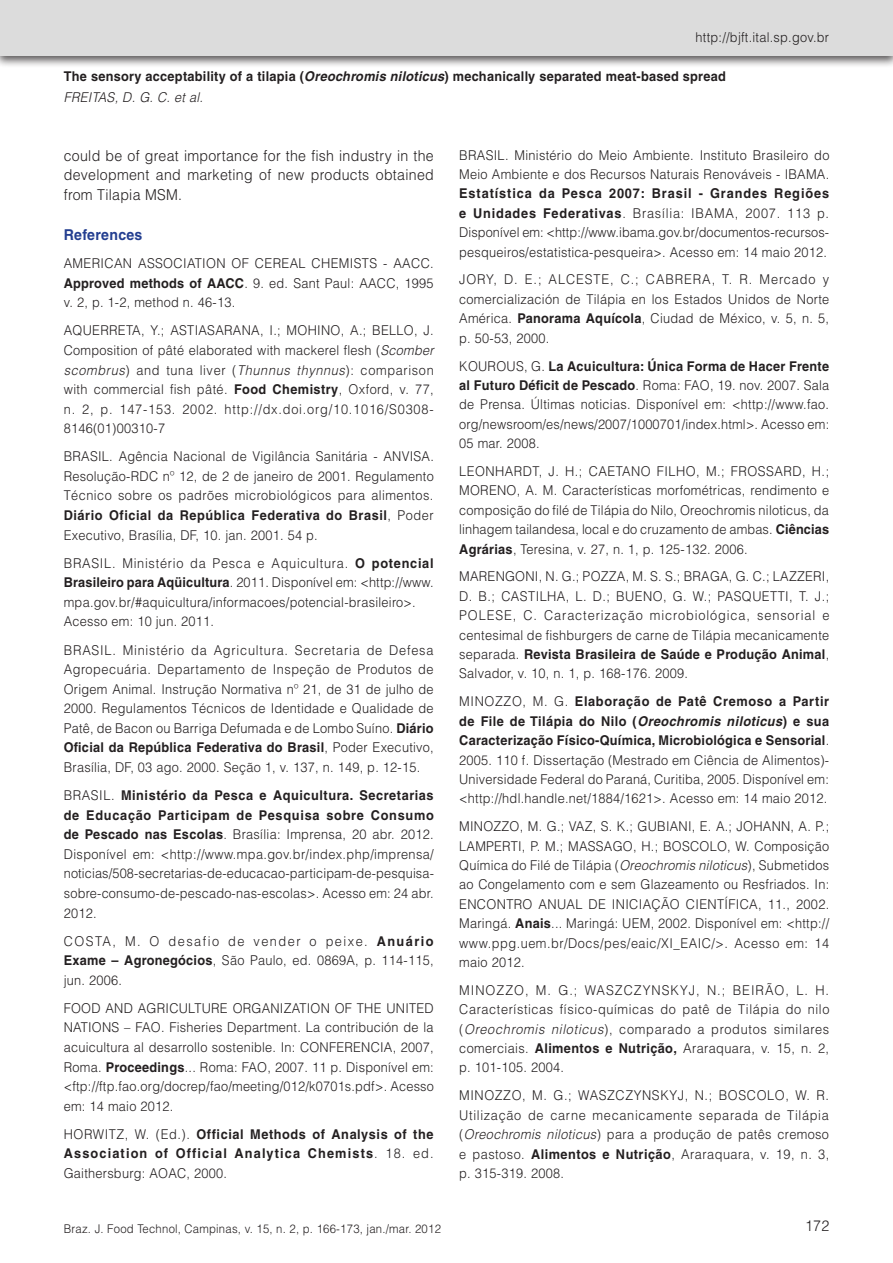
<style>
.page{position:relative;width:893px;height:1263px;background:#fff}
.page>*{position:absolute;margin:0;border:0;box-sizing:border-box;transform-origin:0 0}
.Corpo{font:300 15px/19.5px "Helvetica";letter-spacing:.02em;color:#231f20;text-align:justify;scale:.94 1}
.SubSemNumero{font:700 15px "Helvetica";letter-spacing:.02em;color:#233e90;scale:.94 1}
.Referências{font:300 13.5px/19.4px "Helvetica";letter-spacing:.02em;color:#231f20;text-align:justify;scale:.94 1}
.Referências-2{font:700 13.5px/19.5px "Helvetica";letter-spacing:.02em;color:#231f20;scale:.94 1}
.t1{font:300 12px "Helvetica";letter-spacing:.02em;color:#231f20;scale:.94 1}
.s1{font-style:italic}
.s2{font-weight:300;font-style:italic}
.s3{font-weight:700}
.s4{font-weight:300}
.s5{font-weight:700;font-style:italic}
</style>
<div class="page">
<div style="left:0;top:0;width:893px;height:68px;background:#231f20;opacity:.75"></div>
<div style="left:0;top:0;width:893px;height:56px;background:#dcdcdc"></div>
<p class="Referências" style="left:696px;top:28px;width:144px">http://bjft.ital.sp.gov.br</p>
<p class="Referências-2" style="left:64px;top:66px;width:706px;line-height:20.4px">The sensory acceptability of a tilapia (<span class="s1">Oreochromis niloticus</span>) mechanically separated meat-based spread<br><span class="s2">FREITAS, D. G. C. et al.</span></p>
<p class="Corpo" style="left:64px;top:146px;width:395px">could be of great importance for the fish industry in the development and marketing of new products obtained from Tilapia MSM.</p>
<p class="SubSemNumero" style="left:64px;top:226px;width:85px">References</p>
<p class="Referências" style="left:64px;top:253px;width:395px">AMERICAN ASSOCIATION OF CEREAL CHEMISTS - AACC.<br><span class="s3">Approved methods of AACC</span>. 9. ed. Sant Paul: AACC, 1995 v. 2, p. 1-2, method n. 46-13.</p>
<p class="Referências" style="left:64px;top:321px;width:395px">AQUERRETA, Y.; ASTIASARANA, I.; MOHINO, A.; BELLO, J.<br>Composition of pâté elaborated with mackerel flesh (<span class="s1">Scomber scombrus</span>) and tuna liver (<span class="s1">Thunnus thynnus</span>): comparison with commercial fish pâté. <span class="s3">Food Chemistry</span>, Oxford, v. 77, n. 2, p. 147-153. 2002. http://dx.doi.org/10.1016/S0308- 8146(01)00310-7</p>
<p class="Referências" style="left:64px;top:447px;width:395px">BRASIL. Agência Nacional de Vigilância Sanitária - ANVISA.<br>Resolução-RDC nº 12, de 2 de janeiro de 2001. Regulamento Técnico sobre os padrões microbiológicos para alimentos.<br><span class="s3">Diário Oficial da República Federativa do Brasil</span>, Poder Executivo, Brasília, DF, 10. jan. 2001. 54 p.</p>
<p class="Referências" style="left:64px;top:553px;width:395px;text-align:left">BRASIL. Ministério da Pesca e Aquicultura. <span class="s3">O potencial Brasileiro para Aqüicultura</span>. 2011. Disponível em: &lt;http://www. mpa.gov.br/#aquicultura/informacoes/potencial-brasileiro&gt;.<br>Acesso em: 10 jun. 2011.</p>
<p class="Referências" style="left:64px;top:640px;width:395px">BRASIL. Ministério da Agricultura. Secretaria de Defesa Agropecuária. Departamento de Inspeção de Produtos de Origem Animal. Instrução Normativa nº 21, de 31 de julho de 2000. Regulamentos Técnicos de Identidade e Qualidade de Patê, de Bacon ou Barriga Defumada e de Lombo Suíno. <span class="s3">Diário Oficial da República Federativa do Brasil</span>, Poder Executivo, Brasília, DF, 03 ago. 2000. Seção 1, v. 137, n. 149, p. 12-15.</p>
<p class="Referências" style="left:64px;top:785px;width:395px">BRASIL. <span class="s3">Ministério da Pesca e Aquicultura. Secretarias de Educação Participam de Pesquisa sobre Consumo de Pescado nas Escolas</span>. Brasília: Imprensa, 20 abr. 2012.<br>Disponível em: &lt;http://www.mpa.gov.br/index.php/imprensa/ noticias/508-secretarias-de-educacao-participam-de-pesquisa&shy;sobre-consumo-de-pescado-nas-escolas&gt;. Acesso em: 24 abr.<br>2012.</p>
<p class="Referências" style="left:64px;top:931px;width:395px">COSTA, M. O desafio de vender o peixe. <span class="s3">Anuário Exame – Agronegócios</span>, São Paulo, ed. 0869A, p. 114-115, jun. 2006.</p>
<p class="Referências" style="left:64px;top:998px;width:395px">FOOD AND AGRICULTURE ORGANIZATION OF THE UNITED NATIONS – FAO. Fisheries Department. La contribución de la acuicultura al desarrollo sostenible. In: CONFERENCIA, 2007, Roma. <span class="s3">Proceedings</span>... Roma: FAO, 2007. 11 p. Disponível em: &lt;ftp://ftp.fao.org/docrep/fao/meeting/012/k0701s.pdf&gt;. Acesso em: 14 maio 2012.</p>
<p class="Referências-2" style="left:64px;top:1124px;width:395px;text-align:justify"><span class="s4">HORWITZ, W. (Ed.).</span> Official Methods of Analysis of the Association of Official Analytica Chemists<span class="s4">. 18. ed.<br>Gaithersburg: AOAC, 2000.</span></p>
<p class="t1" style="left:64px;top:1221px;width:403px">Braz. J. Food Technol, Campinas, v. 15, n. 2, p. 166-173, jan./mar. 2012</p>
<p class="Referências" style="left:459px;top:145px;width:395px">BRASIL. Ministério do Meio Ambiente. Instituto Brasileiro do Meio Ambiente e dos Recursos Naturais Renováveis - IBAMA.<br><span class="s3">Estatística da Pesca 2007: Brasil - Grandes Regiões e Unidades Federativas</span>. Brasília: IBAMA, 2007. 113 p.<br>Disponível em: &lt;http://www.ibama.gov.br/documentos-recursos&shy;pesqueiros/estatistica-pesqueira&gt;. Acesso em: 14 maio 2012.</p>
<p class="Referências" style="left:459px;top:270px;width:395px">JORY, D. E.; ALCESTE, C.; CABRERA, T. R. Mercado y comercialización de Tilápia en los Estados Unidos de Norte América. <span class="s3">Panorama Aquícola</span>, Ciudad de México, v. 5, n. 5, p. 50-53, 2000.</p>
<p class="Referências" style="left:459px;top:356px;width:395px">KOUROUS, G. <span class="s3">La Acuicultura: Única Forma de Hacer Frente al Futuro Déficit de Pescado</span>. Roma: FAO, 19. nov. 2007. Sala de Prensa. Últimas noticias. Disponível em: &lt;http://www.fao. org/newsroom/es/news/2007/1000701/index.html&gt;. Acesso em:<br>05 mar. 2008.</p>
<p class="Referências" style="left:459px;top:461px;width:395px">LEONHARDT, J. H.; CAETANO FILHO, M.; FROSSARD, H.; MORENO, A. M. Características morfométricas, rendimento e composição do filé de Tilápia do Nilo, Oreochromis niloticus, da linhagem tailandesa, local e do cruzamento de ambas. <span class="s3">Ciências Agrárias</span>, Teresina, v. 27, n. 1, p. 125-132. 2006.</p>
<p class="Referências" style="left:459px;top:567px;width:395px">MARENGONI, N. G.; POZZA, M. S. S.; BRAGA, G. C.; LAZZERI, D. B.; CASTILHA, L. D.; BUENO, G. W.; PASQUETTI, T. J.; POLESE, C. Caracterização microbiológica, sensorial e centesimal de fishburgers de carne de Tilápia mecanicamente separada. <span class="s3">Revista Brasileira de Saúde e Produção Animal</span>, Salvador, v. 10, n. 1, p. 168-176. 2009.</p>
<p class="Referências" style="left:459px;top:692px;width:395px">MINOZZO, M. G. <span class="s3">Elaboração de Patê Cremoso a Partir de File de Tilápia do Nilo (</span><span class="s5">Oreochromis niloticus</span><span class="s3">) e sua Caracterização Físico-Química, Microbiológica e Sensorial</span>.<br>2005. 110 f. Dissertação (Mestrado em Ciência de Alimentos)- Universidade Federal do Paraná, Curitiba, 2005. Disponível em: &lt;http://hdl.handle.net/1884/1621&gt;. Acesso em: 14 maio 2012.</p>
<p class="Referências" style="left:459px;top:817px;width:395px">MINOZZO, M. G.; VAZ, S. K.; GUBIANI, E. A.; JOHANN, A. P.; LAMPERTI, P. M.; MASSAGO, H.; BOSCOLO, W. Composição Química do Filé de Tilápia (<span class="s1">Oreochromis niloticus</span>), Submetidos ao Congelamento com e sem Glazeamento ou Resfriados. In:<br>ENCONTRO ANUAL DE INICIAÇÃO CIENTÍFICA, 11., 2002.<br>Maringá. <span class="s3">Anais</span>... Maringá: UEM, 2002. Disponível em: &lt;http:// www.ppg.uem.br/Docs/pes/eaic/XI_EAIC/&gt;. Acesso em: 14 maio 2012.</p>
<p class="Referências" style="left:459px;top:980px;width:395px">MINOZZO, M. G.; WASZCZYNSKYJ, N.; BEIRÃO, L. H.<br>Características físico-químicas do patê de Tilápia do nilo (<span class="s1">Oreochromis niloticus</span>), comparado a produtos similares comerciais. <span class="s3">Alimentos e Nutrição,</span> Araraquara, v. 15, n. 2, p. 101-105. 2004.</p>
<p class="Referências" style="left:459px;top:1086px;width:395px">MINOZZO, M. G.; WASZCZYNSKYJ, N.; BOSCOLO, W. R.<br>Utilização de carne mecanicamente separada de Tilápia (<span class="s1">Oreochromis niloticus</span>) para a produção de patês cremoso e pastoso. <span class="s3">Alimentos e Nutrição</span>, Araraquara, v. 19, n. 3, p. 315-319. 2008.</p>
<p class="Corpo" style="left:805px;top:1216px;width:27px">172</p>
</div>
